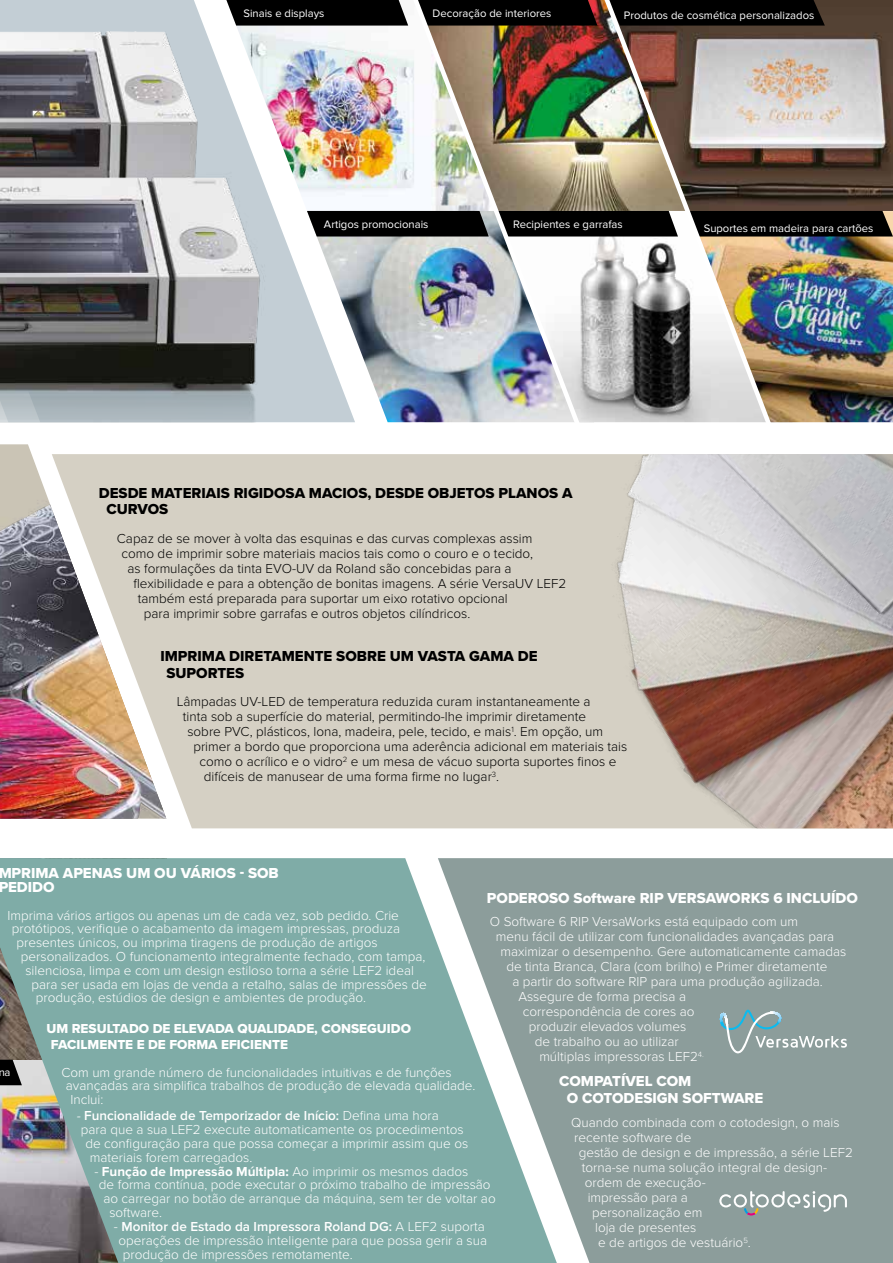
<style>
.page{position:relative;width:893px;height:1263px;background:#fff}
.page>*{position:absolute;margin:0;border:0;box-sizing:border-box;transform-origin:0 0}
.t1{font:15px/13.8px "Proxima Nova Extrabld";color:#fff}
.t2{font:15px/16.5px "Proxima Nova Extrabld";color:#000}
.t3{font:300 13.5px "Proxima Nova";color:#fff}
.t4{font:300 13.5px "Proxima Nova";color:#000}
.t5{font:600 13.5px "Proxima Nova";color:#fff}
.t6{font:13.5px/16.5px "Proxima Nova Extrabld";color:#fff}
.t7{font:700 13.5px "Proxima Nova";color:#fff}
.t8{font:11.25px "Proxima Nova";color:#fff}
.s1{font-family:"Minion Pro";font-weight:400}
.s2{font-weight:300}
</style>
<div class="page">
<div style="left:166px;top:454px;width:214px;height:374px;background:#d5d0c4"></div>
<img style="left:380px;top:454px;width:513px;height:374px">
<img style="left:355px;top:236px;width:47px;height:186px">
<img style="left:355px;top:49px;width:47px;height:162px">
<img style="left:0;top:444px;width:166px;height:375px">
<img style="left:584px;top:236px;width:10px;height:186px">
<img style="left:776px;top:236px;width:117px;height:186px">
<img style="left:776px;top:0;width:117px;height:211px">
<img style="left:0;top:0;width:355px;height:422px">
<div style="left:0;top:858px;width:438px;height:405px;background:#7faca7"></div>
<svg style="left:438px;top:858px;width:455px;height:405px;background:#92a5a2"></svg>
<svg style="left:719px;top:1010px;width:128px;height:43px;background:#94a8a9"></svg>
<svg style="left:719px;top:1191px;width:128px;height:24px;background:#a3afae"></svg>
<img style="left:0;top:31px;width:211px;height:78px">
<img style="left:0;top:109px;width:289px;height:313px">
<svg style="left:226px;top:0;width:176px;height:26px;background:#0c0c0c"></svg>
<div style="left:307px;top:211px;width:95px;height:25px;background:#000"></div>
<svg style="left:584px;top:0;width:10px;height:26px"></svg>
<div style="left:776px;top:211px;width:117px;height:25px;background:#000"></div>
<svg style="left:776px;top:0;width:49px;height:26px"></svg>
<svg style="left:584px;top:211px;width:10px;height:25px"></svg>
<img style="left:0;top:1059px;width:125px;height:204px">
<img style="left:402px;top:0;width:182px;height:423px">
<img style="left:594px;top:0;width:182px;height:423px">
<p class="t8" style="left:243px;top:7px;width:83px">Sinais e displays</p>
<p class="t8" style="left:433px;top:7px;width:120px">Decoração de interiores</p>
<p class="t8" style="left:624px;top:9px;width:192px">Produtos de cosmética personalizados</p>
<p class="t8" style="left:324px;top:218px;width:106px">Artigos promocionais</p>
<p class="t8" style="left:513px;top:218px;width:111px">Recipientes e garrafas</p>
<p class="t8" style="left:704px;top:222px;width:171px">Suportes em madeira para cartões</p>
<p class="t2" style="left:106px;top:484px;width:468px;text-indent:-8px">DESDE MATERIAIS RIGIDOSA MACIOS, DESDE OBJETOS PLANOS A<br>CURVOS</p>
<p class="t4" style="left:117px;top:531px;width:417px">Capaz de se mover à volta das esquinas e das curvas complexas assim</p>
<p class="t4" style="left:121px;top:546px;width:413px">como de imprimir sobre materiais macios tais como o couro e o tecido,</p>
<p class="t4" style="left:127px;top:561px;width:386px">as formulações da tinta EVO-UV da Roland são concebidas para a</p>
<p class="t4" style="left:133px;top:576px;width:434px">flexibilidade e para a obtenção de bonitas imagens. A série VersaUV LEF2</p>
<p class="t4" style="left:138px;top:591px;width:371px">também está preparada para suportar um eixo rotativo opcional</p>
<p class="t4" style="left:144px;top:606px;width:328px">para imprimir sobre garrafas e outros objetos cilíndricos.</p>
<p class="t2" style="left:166px;top:648px;width:373px;text-indent:-6px">IMPRIMA DIRETAMENTE SOBRE UM VASTA GAMA DE<br>SUPORTES</p>
<p class="t4" style="left:177px;top:694px;width:415px">Lâmpadas UV-LED de temperatura reduzida curam instantaneamente a</p>
<p class="t4" style="left:183px;top:709px;width:405px">tinta sob a superfície do material, permitindo-lhe imprimir diretamente</p>
<p class="t4" style="left:187px;top:724px;width:417px">sobre PVC, plásticos, lona, madeira, pele, tecido, e mais<sup>1</sup>. Em opção, um</p>
<p class="t4" style="left:193px;top:739px;width:435px">primer a bordo que proporciona uma aderência adicional em materiais tais</p>
<p class="t4" style="left:199px;top:754px;width:419px">como o acrílico e o vidro<sup>2</sup> e um mesa de vácuo suporta suportes finos e</p>
<p class="t4" style="left:204px;top:769px;width:297px">difíceis de manusear de uma forma firme no lugar<sup>3</sup>.</p>
<p class="t1" style="left:-2px;top:866px;width:282px">MPRIMA APENAS UM OU VÁRIOS - SOB<br>PEDIDO</p>
<p class="t3" style="left:7px;top:907px;width:393px">Imprima vários artigos ou apenas um de cada vez, sob pedido. Crie</p>
<p class="t3" style="left:12px;top:921px;width:390px">protótipos, verifique o acabamento da imagem impressas, produza</p>
<p class="t3" style="left:16px;top:935px;width:363px">presentes únicos, ou imprima tiragens de produção de artigos</p>
<p class="t3" style="left:21px;top:949px;width:406px">personalizados. O funcionamento integralmente fechado, com tampa,</p>
<p class="t3" style="left:25px;top:962px;width:390px">silenciosa, limpa e com um design estiloso torna a série LEF2 ideal</p>
<p class="t3" style="left:31px;top:976px;width:397px">para ser usada em lojas de venda a retalho, salas de impressões de</p>
<p class="t3" style="left:36px;top:990px;width:332px">produção, estúdios de design e ambientes de produção.</p>
<p class="t6" style="left:51px;top:1020px;width:362px;text-indent:-4px">UM RESULTADO DE ELEVADA QUALIDADE, CONSEGUIDO<br>FACILMENTE E DE FORMA EFICIENTE</p>
<p class="t3" style="left:61px;top:1064px;width:392px">Com um grande número de funcionalidades intuitivas e de funções</p>
<p class="t3" style="left:66px;top:1078px;width:411px">avançadas ara simplifica trabalhos de produção de elevada qualidade.</p>
<p class="t3" style="left:70px;top:1092px;width:34px">Inclui:</p>
<p class="t5" style="left:76px;top:1108px;width:364px"><span class="s1">-</span> Funcionalidade de Temporizador de Início: <span class="s2">Defina uma hora</span></p>
<p class="t3" style="left:81px;top:1122px;width:384px">para que a sua LEF2 execute automaticamente os procedimentos</p>
<p class="t3" style="left:85px;top:1136px;width:384px">de configuração para que possa começar a imprimir assim que os</p>
<p class="t3" style="left:90px;top:1149px;width:164px">materiais forem carregados.</p>
<p class="t7" style="left:94px;top:1163px;width:375px"><span class="s2">-</span> Função de Impressão Múltipla: <span class="s2">Ao imprimir os mesmos dados</span></p>
<p class="t3" style="left:99px;top:1177px;width:393px">de forma contínua, pode executar o próximo trabalho de impressão</p>
<p class="t3" style="left:103px;top:1191px;width:394px">ao carregar no botão de arranque da máquina, sem ter de voltar ao</p>
<p class="t3" style="left:109px;top:1205px;width:54px">software.</p>
<p class="t5" style="left:114px;top:1218px;width:372px"><span class="s2">-</span> Monitor de Estado da Impressora Roland DG: <span class="s2">A LEF2 suporta</span></p>
<p class="t3" style="left:118px;top:1232px;width:370px">operações de impressão inteligente para que possa gerir a sua</p>
<p class="t3" style="left:123px;top:1246px;width:231px">produção de impressões remotamente.</p>
<p class="t1" style="left:487px;top:891px;width:372px">PODEROSO Software RIP VERSAWORKS 6 INCLUÍDO</p>
<p class="t3" style="left:490px;top:914px;width:310px">O Software 6 RIP VersaWorks está equipado com um</p>
<p class="t3" style="left:496px;top:929px;width:340px">menu fácil de utilizar com funcionalidades avançadas para</p>
<p class="t3" style="left:500px;top:944px;width:347px">maximizar o desempenho. Gere automaticamente camadas</p>
<p class="t3" style="left:506px;top:959px;width:323px">de tinta Branca, Clara (com brilho) e Primer diretamente</p>
<p class="t3" style="left:512px;top:974px;width:312px">a partir do software RIP para uma produção agilizada.</p>
<p class="t3" style="left:518px;top:989px;width:169px">Assegure de forma precisa a</p>
<p class="t3" style="left:523px;top:1004px;width:173px">correspondência de cores ao</p>
<p class="t3" style="left:529px;top:1019px;width:159px">produzir elevados volumes</p>
<p class="t3" style="left:535px;top:1034px;width:146px">de trabalho ou ao utilizar</p>
<p class="t3" style="left:539px;top:1049px;width:166px">múltiplas impressoras LEF2<sup>4.</sup></p>
<p class="t8" style="left:-2px;top:1065px;width:14px">na</p>
<p class="t1" style="left:567px;top:1073px;width:198px;line-height:16.5px;text-indent:-8px">COMPATÍVEL COM<br>O COTODESIGN SOFTWARE</p>
<p class="t3" style="left:571px;top:1115px;width:270px">Quando combinada com o cotodesign, o mais</p>
<p class="t3" style="left:574px;top:1130px;width:119px">recente software de</p>
<p class="t3" style="left:579px;top:1145px;width:276px">gestão de design e de impressão, a série LEF2</p>
<p class="t3" style="left:582px;top:1160px;width:247px">torna-se numa solução integral de design-</p>
<p class="t3" style="left:585px;top:1175px;width:123px">ordem de execução-</p>
<p class="t3" style="left:588px;top:1190px;width:102px">impressão para a</p>
<p class="t3" style="left:592px;top:1205px;width:112px">personalização em</p>
<p class="t3" style="left:595px;top:1220px;width:103px">loja de presentes</p>
<p class="t3" style="left:598px;top:1235px;width:154px">e de artigos de vestuário<sup>5</sup>.</p>
</div>
